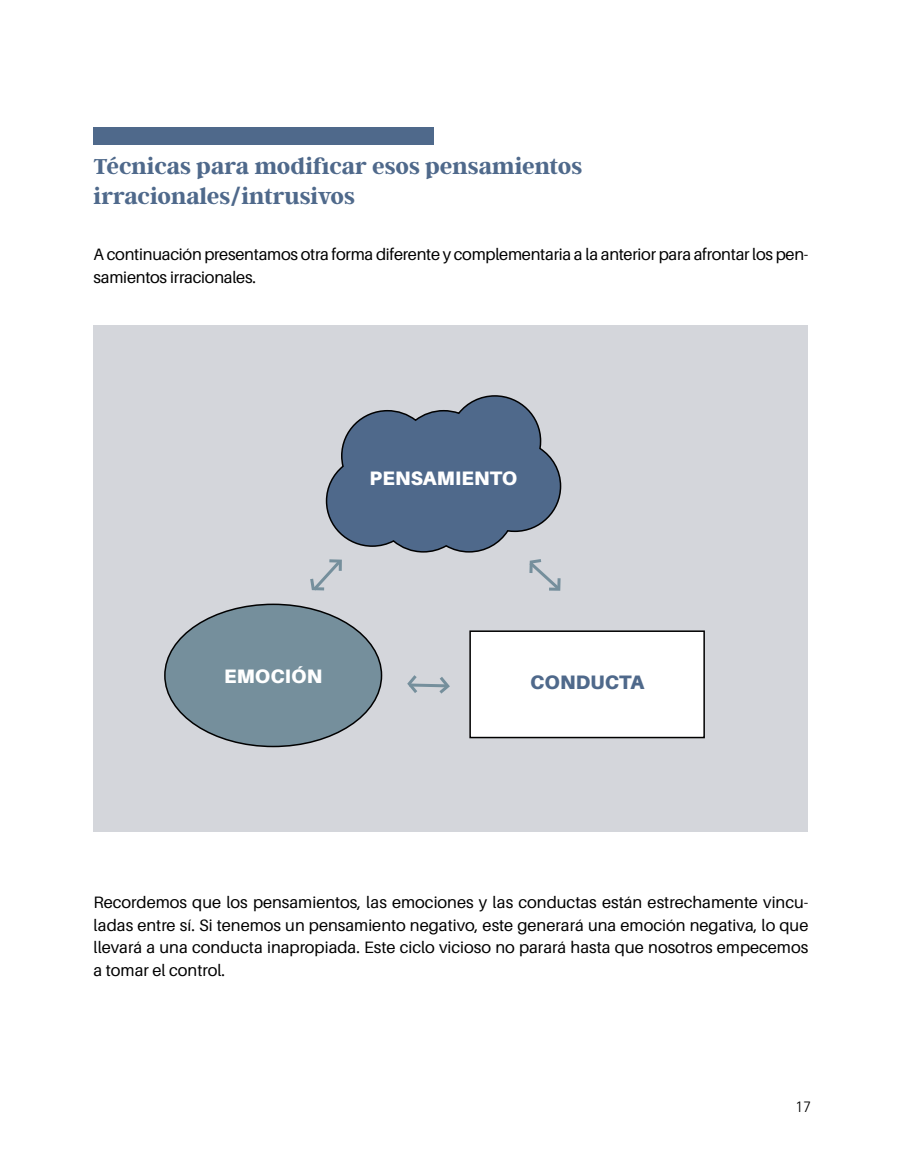
<style>
.page{position:relative;width:902px;height:1174px;background:#fff}
.page>*{position:absolute;margin:0;border:0;box-sizing:border-box;transform-origin:0 0}
.t1{font:700 24px/30px "Argent CF";color:#4f698b}
.t2{font:900 19.5px "Aileron";letter-spacing:.01em;color:#fff}
.t3{font:900 19.5px "Aileron";letter-spacing:.01em;color:#4f698b}
.t4{font:16.5px/22.5px "Aileron";letter-spacing:-.015em;color:#000}
.t5{font:300 16.5px "Rotis Sans Serif Std";color:#000}
</style>
<div class="page">
<div style="left:94px;top:128px;width:340px;height:17px;background:#4f698b"></div>
<div style="left:94px;top:325px;width:714px;height:506px;background:#d4d6db"></div>
<div style="left:165px;top:604px;width:216px;height:142px;background:#758f9c;border-radius:50%"></div>
<div style="left:469px;top:630px;width:235px;height:108px;background:#fff;border:2px solid #000"></div>
<svg style="left:310px;top:395px;width:252px;height:196px"></svg>
<svg style="left:407px;top:675px;width:43px;height:19px"></svg>
<h1 class="t1" style="left:94px;top:153px;width:490px">Técnicas para modificar esos pensamientos irracionales/intrusivos</h1>
<p class="t4" style="left:94px;top:244px;width:716px">A continuación presentamos otra forma diferente y complementaria a la anterior para afrontar los pen&shy;samientos irracionales.</p>
<p class="t2" style="left:369px;top:467px;width:149px">PENSAMIENTO</p>
<p class="t2" style="left:224px;top:664px;width:100px">EMOCIÓN</p>
<p class="t3" style="left:530px;top:670px;width:116px">CONDUCTA</p>
<p class="t4" style="left:94px;top:891px;width:716px;text-align:justify">Recordemos que los pensamientos, las emociones y las conductas están estrechamente vincu&shy;ladas entre sí. Si tenemos un pensamiento negativo, este generará una emoción negativa, lo que llevará a una conducta inapropiada. Este ciclo vicioso no parará hasta que nosotros empecemos a tomar el control.</p>
<p class="t5" style="left:795px;top:1097px;width:17px">17</p>
</div>
